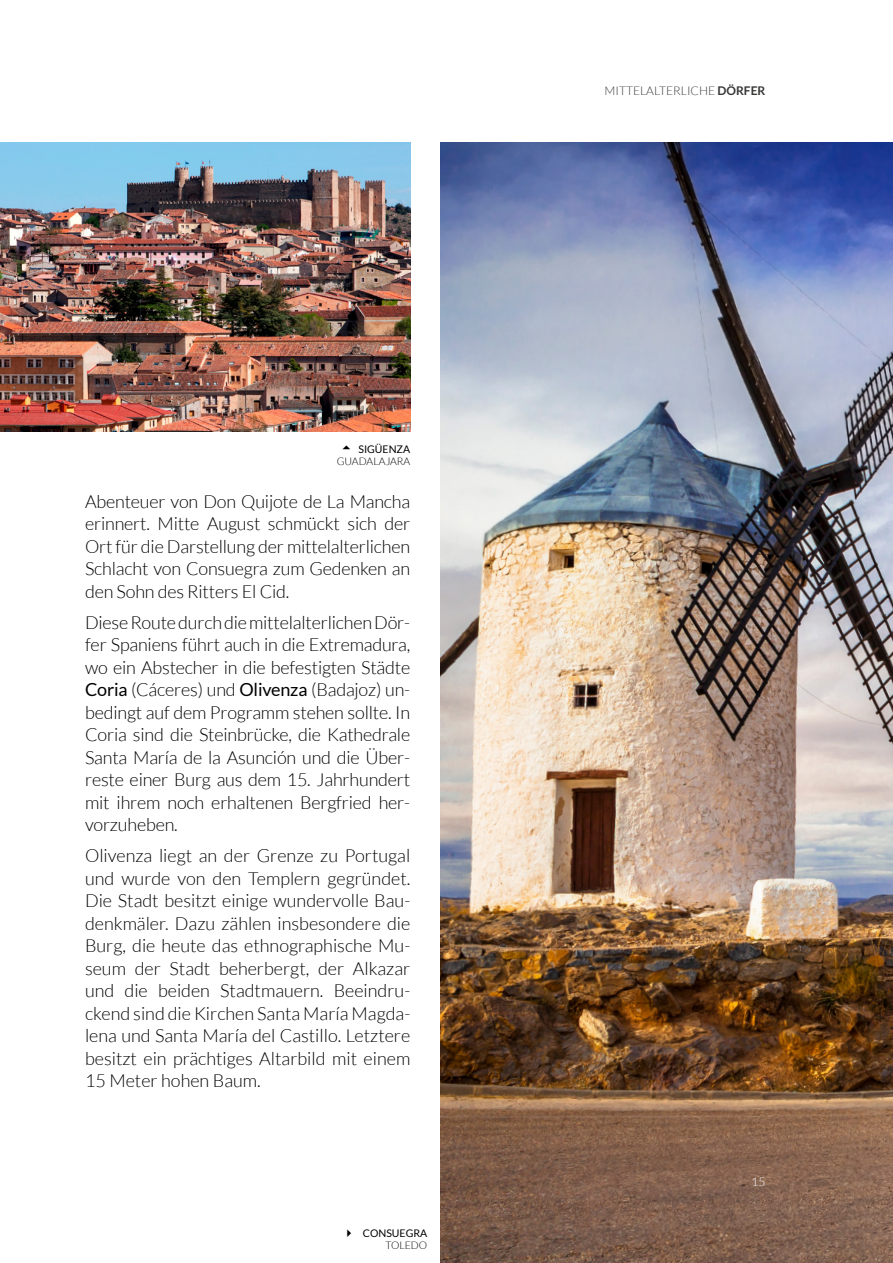
<style>
.page{position:relative;width:893px;height:1263px;background:#fff}
.page>*{position:absolute;margin:0;border:0;box-sizing:border-box;transform-origin:0 0}
.t1{font:300 18px/22.5px "Lato";letter-spacing:-.01em;color:#000;text-align:justify}
.t2{font:300 12px "Lato";color:#363635}
.t3{font:300 12px "Lato";color:#fff}
.t4{font:10.5px "Lato";color:#000}
.t5{font:300 10.5px "Lato";color:#000}
.s1{font-weight:400}
.s2{font-weight:700}
</style>
<div class="page">
<img style="left:440px;top:142px;width:453px;height:1121px">
<img style="left:0;top:142px;width:410px;height:290px">
<p class="t4" style="left:358px;top:443px;width:53px">SIGÜENZA</p>
<p class="t5" style="left:337px;top:456px;width:75px">GUADALAJARA</p>
<p class="t1" style="left:85px;top:490px;width:327px">Abenteuer von Don Quijote de La Mancha erinnert. Mitte August schmückt sich der Ort für die Darstellung der mittelalterlichen Schlacht von Consuegra zum Gedenken an den Sohn des Ritters El Cid.</p>
<p class="t1" style="left:85px;top:611px;width:327px">Diese Route durch die mittelalterlichen Dör&shy;fer Spaniens führt auch in die Extremadura, wo ein Abstecher in die befestigten Städte <span class="s1">Coria</span> (Cáceres) und <span class="s1">Olivenza</span> (Badajoz) un&shy;bedingt auf dem Programm stehen sollte. In Coria sind die Steinbrücke, die Kathedrale Santa María de la Asunción und die Über&shy;reste einer Burg aus dem 15. Jahrhundert mit ihrem noch erhaltenen Bergfried her&shy;vorzuheben.</p>
<p class="t1" style="left:85px;top:845px;width:327px">Olivenza liegt an der Grenze zu Portugal und wurde von den Templern gegründet.<br>Die Stadt besitzt einige wundervolle Bau&shy;denkmäler. Dazu zählen insbesondere die Burg, die heute das ethnographische Mu&shy;seum der Stadt beherbergt, der Alkazar und die beiden Stadtmauern. Beeindru&shy;ckend sind die Kirchen Santa María Magda&shy;lena und Santa María del Castillo. Letztere besitzt ein prächtiges Altarbild mit einem 15 Meter hohen Baum.</p>
<p class="t4" style="left:363px;top:1227px;width:66px">CONSUEGRA</p>
<p class="t5" style="left:386px;top:1240px;width:43px">TOLEDO</p>
<p class="t2" style="left:605px;top:84px;width:162px">MITTELALTERLICHE <span class="s2">DÖRFER</span></p>
<p class="t3" style="left:751px;top:1175px;width:15px">15</p>
</div>
